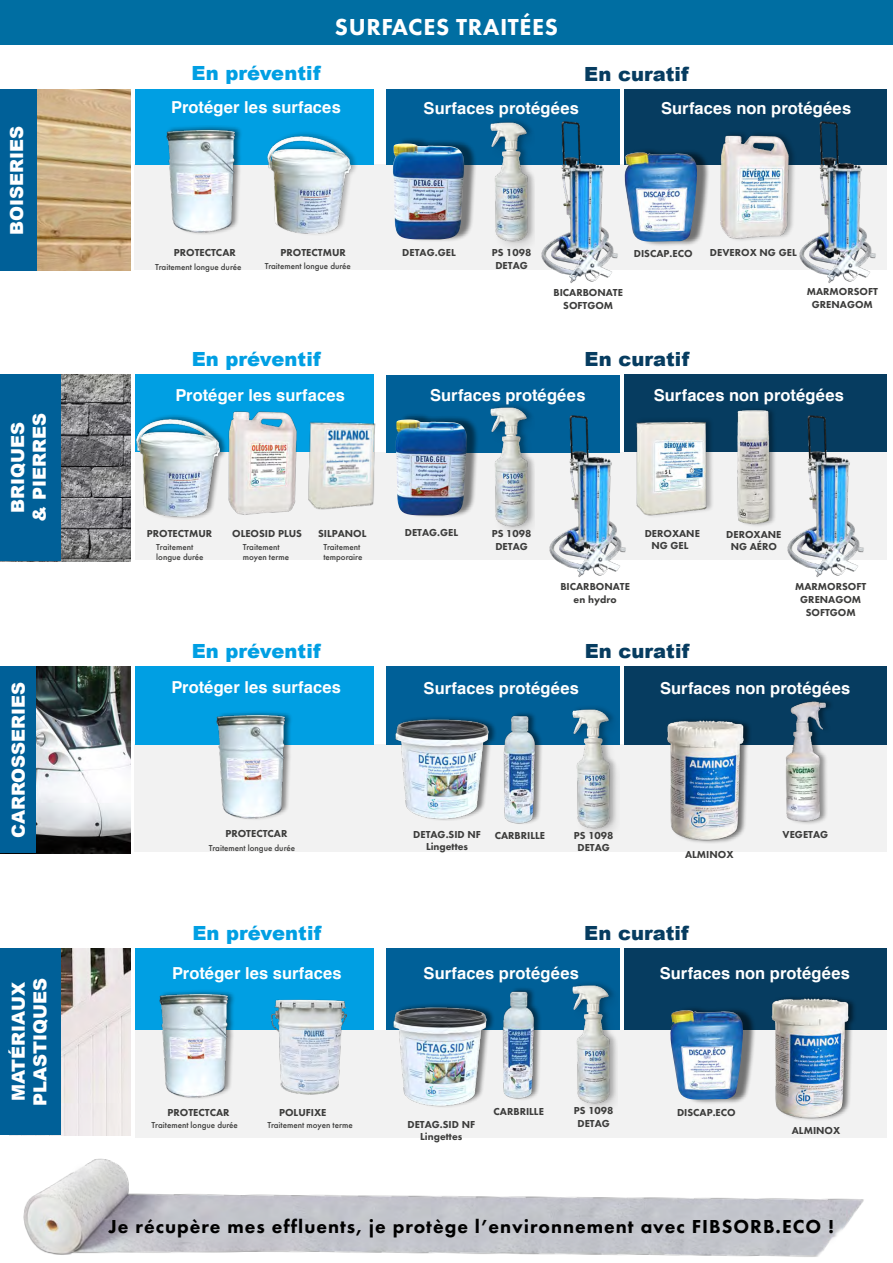
<style>
.page{position:relative;width:893px;height:1263px;background:#fff}
.page>*{position:absolute;margin:0;border:0;box-sizing:border-box;transform-origin:0 0}
.t1{font:800 24px "Futura PT";letter-spacing:.025em;color:#fff}
.t2{font:800 19.5px "Futura PT";letter-spacing:.05em;color:#000}
.t3{font:900 19.5px "Arial";letter-spacing:.01em;color:#009fe3}
.t4{font:900 19.5px "Arial";letter-spacing:.005em;color:#063c60}
.t5{font:900 18px/21.6px "Arial";color:#fff;text-align:center}
.t6{font:700 16.5px "Helvetica";letter-spacing:.005em;color:#fff}
.t7{font:800 10.5px/12.6px "Futura PT";color:#3c3c3b;text-align:center}
.t8{font:500 9px/10.8px "Futura PT";color:#3c3c3b}
</style>
<div class="page">
<img style="left:15px;top:1128px;width:872px;height:129px">
<img style="left:36px;top:89px;width:94px;height:181px">
<div style="left:0;top:89px;width:36px;height:182px;background:#006098"></div>
<div style="left:135px;top:1030px;width:752px;height:107px;background:#f2f2f2"></div>
<div style="left:135px;top:745px;width:752px;height:107px;background:#f2f2f2"></div>
<div style="left:135px;top:164px;width:757px;height:106px;background:#f2f2f2"></div>
<div style="left:135px;top:452px;width:753px;height:107px;background:#f2f2f2"></div>
<div style="left:135px;top:948px;width:238px;height:82px;background:#009fe3"></div>
<div style="left:135px;top:666px;width:238px;height:79px;background:#009fe3"></div>
<div style="left:135px;top:89px;width:239px;height:75px;background:#009fe3"></div>
<div style="left:135px;top:375px;width:238px;height:77px;background:#009fe3"></div>
<div style="left:386px;top:948px;width:234px;height:82px;background:#006098"></div>
<div style="left:386px;top:667px;width:234px;height:78px;background:#006098"></div>
<div style="left:386px;top:89px;width:234px;height:76px;background:#006098"></div>
<div style="left:386px;top:375px;width:234px;height:77px;background:#006098"></div>
<div style="left:624px;top:948px;width:263px;height:82px;background:#063c60"></div>
<div style="left:624px;top:666px;width:265px;height:79px;background:#063c60"></div>
<div style="left:625px;top:89px;width:264px;height:75px;background:#063c60"></div>
<div style="left:624px;top:375px;width:265px;height:77px;background:#063c60"></div>
<div style="left:785px;top:696px;width:49px;height:130px;background:#000;opacity:.41"></div>
<img style="left:785px;top:699px;width:44px;height:124px">
<img style="left:0;top:666px;width:130px;height:187px">
<img style="left:393px;top:1004px;width:100px;height:103px">
<img style="left:395px;top:717px;width:100px;height:104px">
<div style="left:503px;top:986px;width:39px;height:115px;background:#000;opacity:.49"></div>
<img style="left:502px;top:986px;width:34px;height:115px">
<div style="left:504px;top:711px;width:39px;height:114px;background:#000;opacity:.49"></div>
<img style="left:503px;top:713px;width:34px;height:112px">
<img style="left:771px;top:997px;width:83px;height:123px">
<div style="left:668px;top:716px;width:84px;height:128px;background:#000;opacity:.53"></div>
<img style="left:667px;top:716px;width:85px;height:125px">
<div style="left:674px;top:1006px;width:82px;height:98px;background:#000;opacity:.53"></div>
<img style="left:670px;top:1010px;width:73px;height:89px">
<img style="left:60px;top:948px;width:70px;height:187px">
<div style="left:159px;top:989px;width:76px;height:111px;background:#000;opacity:.45"></div>
<img style="left:159px;top:993px;width:71px;height:106px">
<div style="left:217px;top:710px;width:76px;height:111px;background:#000;opacity:.45"></div>
<img style="left:216px;top:714px;width:72px;height:106px">
<img style="left:272px;top:999px;width:75px;height:96px">
<img style="left:636px;top:420px;width:76px;height:96px">
<div style="left:399px;top:413px;width:81px;height:104px;background:#000;opacity:.49"></div>
<img style="left:395px;top:419px;width:72px;height:96px">
<div style="left:737px;top:406px;width:40px;height:122px;background:#000;opacity:.36"></div>
<img style="left:737px;top:406px;width:37px;height:122px">
<img style="left:0;top:374px;width:130px;height:187px">
<div style="left:136px;top:414px;width:92px;height:106px;background:#000;opacity:.45"></div>
<img style="left:136px;top:416px;width:85px;height:104px">
<img style="left:225px;top:411px;width:72px;height:108px">
<img style="left:308px;top:410px;width:68px;height:100px">
<div style="left:0;top:375px;width:60px;height:186px;background:#006098"></div>
<div style="left:0;top:948px;width:60px;height:187px;background:#006098"></div>
<div style="left:0;top:667px;width:36px;height:186px;background:#006098"></div>
<div style="left:166px;top:125px;width:77px;height:110px;background:#000;opacity:.45"></div>
<img style="left:163px;top:128px;width:75px;height:107px">
<img style="left:258px;top:133px;width:102px;height:102px">
<div style="left:628px;top:148px;width:82px;height:98px;background:#000;opacity:.53"></div>
<img style="left:624px;top:152px;width:73px;height:90px">
<div style="left:720px;top:130px;width:77px;height:112px;background:#000;opacity:.3"></div>
<img style="left:717px;top:130px;width:74px;height:110px">
<div style="left:397px;top:137px;width:80px;height:104px;background:#000;opacity:.49"></div>
<img style="left:393px;top:143px;width:71px;height:96px">
<img style="left:490px;top:120px;width:45px;height:127px">
<img style="left:480px;top:405px;width:55px;height:127px">
<img style="left:572px;top:707px;width:45px;height:127px">
<img style="left:572px;top:983px;width:45px;height:127px">
<img style="left:798px;top:121px;width:83px;height:162px">
<img style="left:785px;top:415px;width:83px;height:162px">
<img style="left:547px;top:415px;width:83px;height:162px">
<img style="left:541px;top:121px;width:77px;height:162px">
<div style="left:887px;top:42px;width:6px;height:1218px;background:#fff"></div>
<div style="left:0;top:0;width:893px;height:44px;background:#006ea2"></div>
<h3 class="t5" style="left:5px;top:234px;width:110px;rotate:-90deg">BOISERIES</h3>
<h3 class="t5" style="left:6px;top:522px;width:110px;rotate:-90deg">BRIQUES &amp; PIERRES</h3>
<h3 class="t5" style="left:7px;top:838px;width:158px;rotate:-90deg">CARROSSERIES</h3>
<h3 class="t5" style="left:7px;top:1106px;width:129px;text-align:left;rotate:-90deg">MATÉRIAUX<br>PLASTIQUES</h3>
<h2 class="t3" style="left:192px;top:59px;width:131px">En préventif</h2>
<h1 class="t1" style="left:335px;top:14px;width:225px">SURFACES TRAITÉES</h1>
<h2 class="t4" style="left:584px;top:60px;width:106px">En curatif</h2>
<h3 class="t6" style="left:171px;top:94px;width:171px">Protéger les surfaces</h3>
<h3 class="t6" style="left:424px;top:94px;width:157px">Surfaces protégées</h3>
<h3 class="t6" style="left:661px;top:94px;width:192px">Surfaces non protégées</h3>
<p class="t7" style="left:174px;top:246px;width:64px">PROTECTCAR</p>
<p class="t7" style="left:281px;top:246px;width:67px">PROTECTMUR</p>
<p class="t8" style="left:155px;top:261px;width:88px">Traitement longue durée</p>
<p class="t8" style="left:265px;top:261px;width:88px">Traitement longue durée</p>
<p class="t7" style="left:402px;top:246px;width:55px">DETAG.GEL</p>
<p class="t7" style="left:492px;top:246px;width:41px">PS 1098</p>
<p class="t7" style="left:634px;top:247px;width:60px">DISCAP.ECO</p>
<p class="t7" style="left:710px;top:246px;width:88px">DEVEROX NG GEL</p>
<p class="t7" style="left:495px;top:259px;width:34px">DETAG</p>
<p class="t7" style="left:553px;top:286px;width:71px">BICARBONATE<br>SOFTGOM</p>
<p class="t7" style="left:807px;top:285px;width:73px">MARMORSOFT<br>GRENAGOM</p>
<h2 class="t3" style="left:192px;top:345px;width:131px">En préventif</h2>
<h2 class="t4" style="left:585px;top:345px;width:106px">En curatif</h2>
<h3 class="t6" style="left:175px;top:382px;width:171px">Protéger les surfaces</h3>
<h3 class="t6" style="left:430px;top:382px;width:157px">Surfaces protégées</h3>
<h3 class="t6" style="left:654px;top:382px;width:192px">Surfaces non protégées</h3>
<p class="t7" style="left:147px;top:527px;width:67px">PROTECTMUR</p>
<p class="t7" style="left:232px;top:527px;width:71px">OLEOSID PLUS</p>
<p class="t7" style="left:318px;top:527px;width:50px">SILPANOL</p>
<p class="t7" style="left:405px;top:526px;width:55px">DETAG.GEL</p>
<p class="t8" style="left:156px;top:541px;width:49px">Traitement longue durée</p>
<p class="t8" style="left:243px;top:541px;width:48px">Traitement moyen terme</p>
<p class="t8" style="left:323px;top:541px;width:40px">Traitement temporaire</p>
<h2 class="t3" style="left:192px;top:637px;width:131px">En préventif</h2>
<p class="t7" style="left:492px;top:527px;width:41px">PS 1098<br>DETAG</p>
<p class="t7" style="left:645px;top:528px;width:57px;line-height:12px">DEROXANE<br>NG GEL</p>
<p class="t7" style="left:726px;top:527px;width:57px">DEROXANE<br>NG AÉRO</p>
<p class="t7" style="left:560px;top:580px;width:71px">BICARBONATE en hydro</p>
<p class="t7" style="left:795px;top:580px;width:73px">MARMORSOFT<br>GRENAGOM<br>SOFTGOM</p>
<h2 class="t4" style="left:585px;top:637px;width:106px">En curatif</h2>
<h3 class="t6" style="left:171px;top:674px;width:171px">Protéger les surfaces</h3>
<h3 class="t6" style="left:424px;top:675px;width:157px">Surfaces protégées</h3>
<h3 class="t6" style="left:660px;top:675px;width:192px">Surfaces non protégées</h3>
<p class="t7" style="left:225px;top:827px;width:64px">PROTECTCAR</p>
<p class="t8" style="left:209px;top:842px;width:88px">Traitement longue durée</p>
<p class="t7" style="left:413px;top:828px;width:69px;line-height:12px">DETAG.SID NF<br>Lingettes</p>
<p class="t7" style="left:495px;top:828px;width:52px">CARBRILLE</p>
<p class="t7" style="left:574px;top:829px;width:41px">PS 1098<br>DETAG</p>
<p class="t7" style="left:685px;top:848px;width:50px">ALMINOX</p>
<p class="t7" style="left:783px;top:827px;width:47px">VEGETAG</p>
<h2 class="t3" style="left:192px;top:919px;width:131px">En préventif</h2>
<h2 class="t4" style="left:584px;top:919px;width:106px">En curatif</h2>
<h3 class="t6" style="left:172px;top:959px;width:171px">Protéger les surfaces</h3>
<h3 class="t6" style="left:424px;top:960px;width:157px">Surfaces protégées</h3>
<h3 class="t6" style="left:660px;top:959px;width:192px">Surfaces non protégées</h3>
<p class="t7" style="left:168px;top:1106px;width:64px">PROTECTCAR</p>
<p class="t7" style="left:279px;top:1106px;width:49px">POLUFIXE</p>
<p class="t8" style="left:152px;top:1120px;width:88px">Traitement longue durée</p>
<p class="t8" style="left:267px;top:1120px;width:87px">Traitement moyen terme</p>
<p class="t7" style="left:407px;top:1118px;width:69px;line-height:12px">DETAG.SID NF<br>Lingettes</p>
<p class="t7" style="left:494px;top:1105px;width:52px">CARBRILLE</p>
<p class="t7" style="left:574px;top:1104px;width:41px">PS 1098<br>DETAG</p>
<p class="t7" style="left:677px;top:1106px;width:60px">DISCAP.ECO</p>
<p class="t7" style="left:792px;top:1123px;width:50px">ALMINOX</p>
<h2 class="t2" style="left:109px;top:1214px;width:726px">Je récupère mes effluents, je protège l’environnement avec FIBSORB.ECO !</h2>
</div>
